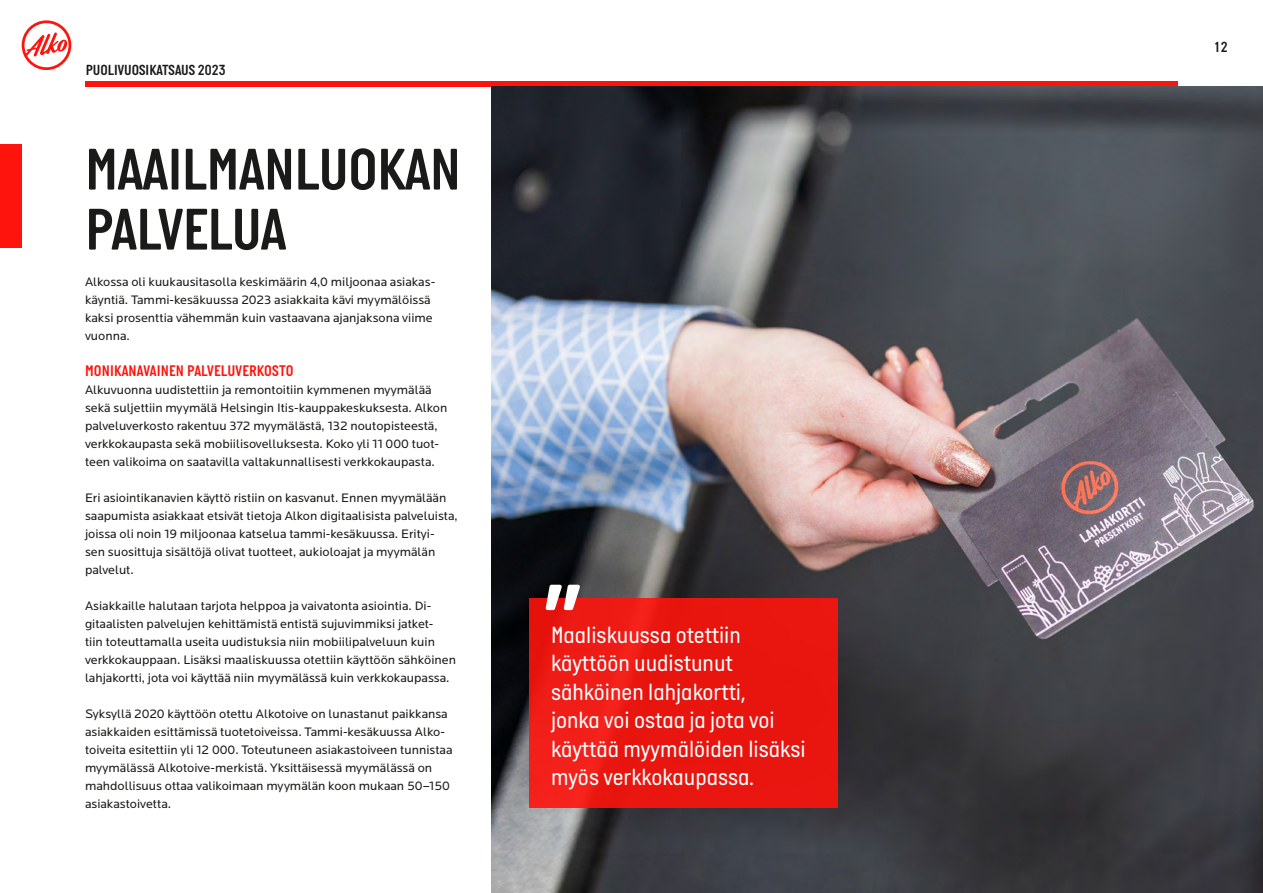
<style>
.page{position:relative;width:1263px;height:893px;background:#fff}
.page>*{position:absolute;margin:0;border:0;box-sizing:border-box;transform-origin:0 0}
.t1{font:600 60px/60px "Italian Plate No 1";letter-spacing:-.01em;color:#1a1a18}
.t2{font:24px/28.5px "Italian Plate No 1";color:#fff}
.t3{font:600 15.75px "Italian Plate No 1";letter-spacing:.01em;color:#ff140d}
.t4{font:600 15px "Italian Plate No 1";color:#1a1a18}
.t5{font:12.75px/18px "Locator";color:#1a1a18}
</style>
<div class="page">
<svg style="left:22px;top:20px;width:49px;height:50px"></svg>
<div style="left:85px;top:82px;width:1093px;height:5px;background:#ff140d"></div>
<img style="left:491px;top:87px;width:772px;height:806px">
<div style="left:530px;top:598px;width:308px;height:210px;background:#e91610"></div>
<div style="left:0;top:145px;width:22px;height:103px;background:#ff140d"></div>
<svg style="left:545px;top:585px;width:35px;height:25px"></svg>
<p class="t4" style="left:86px;top:62px;width:141px">PUOLIVUOSIKATSAUS 2023</p>
<h1 class="t1" style="left:85px;top:139px;width:377px">MAAILMANLUOKAN<br>PALVELUA</h1>
<p class="t5" style="left:85px;top:273px;width:352px">Alkossa oli kuukausitasolla keskimäärin 4,0 miljoonaa asiakas&shy;käyntiä. Tammi-kesäkuussa 2023 asiakkaita kävi myymälöissä kaksi prosenttia vähemmän kuin vastaavana ajanjaksona viime vuonna.</p>
<p class="t3" style="left:85px;top:362px;width:210px">MONIKANAVAINEN PALVELUVERKOSTO</p>
<p class="t5" style="left:85px;top:381px;width:364px">Alkuvuonna uudistettiin ja remontoitiin kymmenen myymälää sekä suljettiin myymälä Helsingin Itis-kauppakeskuksesta. Alkon palveluverkosto rakentuu 372 myymälästä, 132 noutopisteestä, verkkokaupasta sekä mobiilisovelluksesta. Koko yli 11 000 tuot&shy;teen valikoima on saatavilla valtakunnallisesti verkkokaupasta.</p>
<p class="t5" style="left:85px;top:489px;width:374px">Eri asiointikanavien käyttö ristiin on kasvanut. Ennen myymälään saapumista asiakkaat etsivät tietoja Alkon digitaalisista palveluista, joissa oli noin 19 miljoonaa katselua tammi-kesäkuussa. Erityi-<br>sen suosittuja sisältöjä olivat tuotteet, aukioloajat ja myymälän palvelut.</p>
<p class="t5" style="left:85px;top:597px;width:372px">Asiakkaille halutaan tarjota helppoa ja vaivatonta asiointia. Di&shy;gitaalisten palvelujen kehittämistä entistä sujuvimmiksi jatket-<br>tiin toteuttamalla useita uudistuksia niin mobiilipalveluun kuin verkkokauppaan. Lisäksi maaliskuussa otettiin käyttöön sähköinen lahjakortti, jota voi käyttää niin myymälässä kuin verkkokaupassa.</p>
<p class="t5" style="left:85px;top:705px;width:369px">Syksyllä 2020 käyttöön otettu Alkotoive on lunastanut paikkansa asiakkaiden esittämissä tuotetoiveissa. Tammi-kesäkuussa Alko&shy;toiveita esitettiin yli 12 000. Toteutuneen asiakastoiveen tunnistaa myymälässä Alkotoive-merkistä. Yksittäisessä myymälässä on mahdollisuus ottaa valikoimaan myymälän koon mukaan 50–150 asiakastoivetta.</p>
<h2 class="t2" style="left:551px;top:620px;width:256px">Maaliskuussa otettiin käyttöön uudistunut sähköinen lahjakortti,<br>jonka voi ostaa ja jota voi käyttää myymälöiden lisäksi myös verkkokaupassa.</h2>
<p class="t4" style="left:1214px;top:39px;width:15px">12</p>
</div>
